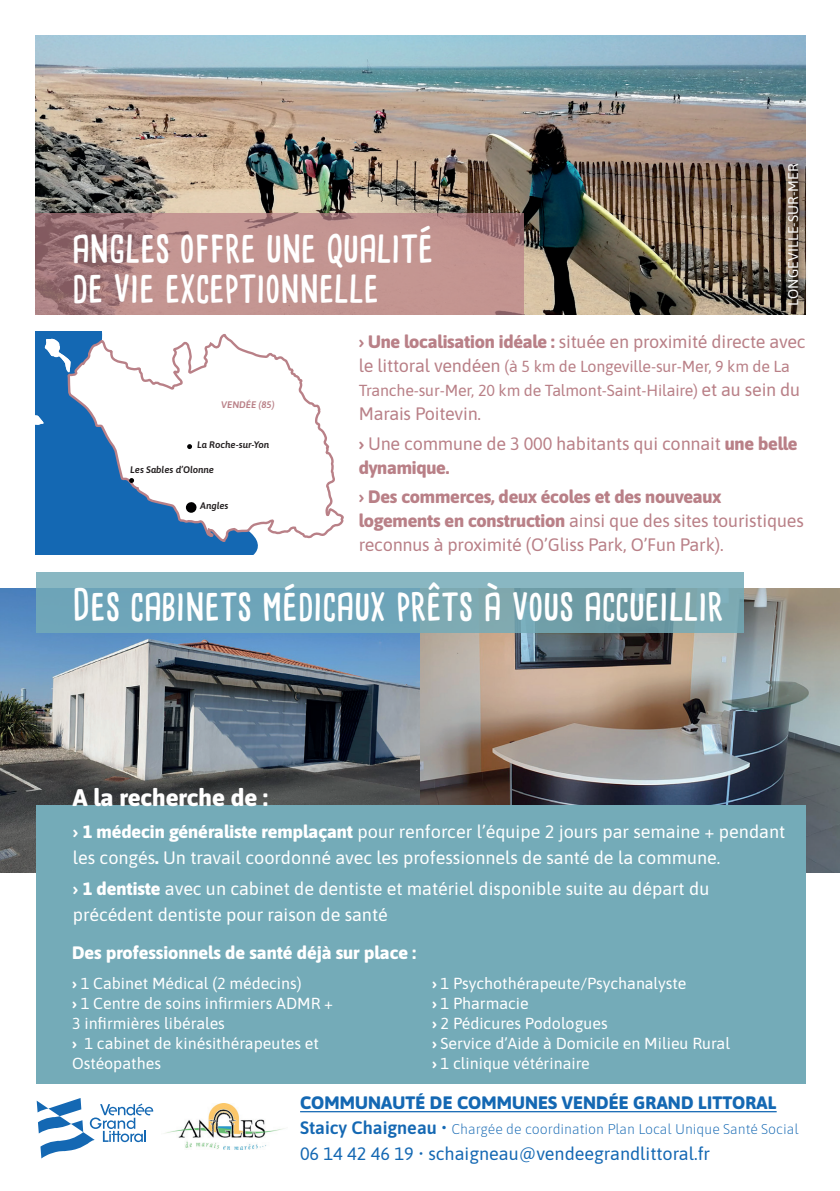
<style>
.page{position:relative;width:840px;height:1191px;background:#fff}
.page>*{position:absolute;margin:0;border:0;box-sizing:border-box;transform-origin:0 0}
.t1{font:700 42px/40px "Cardenio Modern";color:#fff}
.t2{font:800 24px "Asap";color:#fff}
.t3{font:18px/26px "Asap";color:#fff}
.t4{font:18px/29.6px "Asap";letter-spacing:-.01em;color:#b98087}
.t5{font:800 18px/29.6px "Asap";letter-spacing:-.01em;color:#b98087}
.t6{font:18px "Asap";color:#1468b3}
.t7{font:800 18px "Asap";letter-spacing:.01em;color:#1468b3}
.t8{font:800 18px "Asap";color:#fff}
.t9{font:16px/20px "Asap";color:#fff}
.t10{font:16px/24px "Asap";letter-spacing:-.01em;color:#b98087}
.t11{font:200 14px "Asap";color:#1468b3}
.t12{font:14px "Asap";letter-spacing:.01em;color:#fff}
.t13{font:italic 600 9.6px "Asap";color:#231f20}
.t14{font:italic 600 9.6px "Asap";color:#b98087}
.s1{font-weight:800}
.s2{font-size:18px}
.s3{font-weight:600;font-size:18px}
</style>
<div class="page">
<img style="left:0;top:588px;width:839px;height:284px">
<div style="left:36px;top:805px;width:769px;height:279px;background:#74abb8"></div>
<img style="left:36px;top:36px;width:769px;height:279px">
<hr style="left:300px;top:1111px;width:476px;height:1px;background:#1468b3">
<div style="left:786px;top:162px;width:21px;height:153px;background:#231f20;opacity:.75"></div>
<svg style="left:37px;top:1098px;width:116px;height:60px"></svg>
<img style="left:165px;top:1103px;width:120px;height:46px">
<svg style="left:36px;top:213px;width:487px;height:102px;background:#b88b89"></svg>
<svg style="left:36px;top:572px;width:707px;height:61px;background:#77a8b6"></svg>
<div style="left:36px;top:331px;width:222px;height:224px;background:#1468b3"></div>
<svg style="left:66px;top:331px;width:278px;height:211px"></svg>
<svg style="left:45px;top:338px;width:26px;height:35px"></svg>
<svg style="left:36px;top:411px;width:8px;height:14px"></svg>
<svg style="left:187px;top:444px;width:5px;height:5px"></svg>
<svg style="left:129px;top:478px;width:5px;height:5px"></svg>
<svg style="left:186px;top:501px;width:11px;height:12px"></svg>
<h1 class="t1" style="left:72px;top:226px;width:362px">angles offre une qualité de vie exceptionnelle</h1>
<p class="t12" style="left:783px;top:306px;width:144px;rotate:-90deg">LONGEVILLE-SUR-MER</p>
<p class="t14" style="left:221px;top:397px;width:55px">VENDÉE (85)</p>
<p class="t13" style="left:197px;top:438px;width:73px">La Roche-sur-Yon</p>
<p class="t13" style="left:130px;top:463px;width:85px">Les Sables d’Olonne</p>
<p class="t13" style="left:200px;top:499px;width:30px">Angles</p>
<p class="t4" style="left:358px;top:326px;width:448px"><span class="s1">› Une localisation idéale :</span> située en proximité directe avec</p>
<p class="t10" style="left:358px;top:353px;width:443px"><span class="s2">le littoral vendéen</span> (à 5 km de Longeville-sur-Mer, 9 km de La<br>Tranche-sur-Mer, 20 km de Talmont-Saint-Hilaire) <span class="s2">et au sein du</span></p>
<p class="t4" style="left:358px;top:398px;width:440px">Marais Poitevin.<br><span class="s1">›</span> Une commune de 3 000 habitants qui connait <span class="s1">une belle</span></p>
<p class="t5" style="left:358px;top:451px;width:364px">dynamique.<br>› Des commerces, deux écoles et des nouveaux</p>
<p class="t4" style="left:358px;top:508px;width:446px;line-height:24px"><span class="s1">logements en construction</span> ainsi que des sites touristiques reconnus à proximité (O’Gliss Park, O’Fun Park).</p>
<h1 class="t1" style="left:72px;top:584px;width:652px">Des cabinets médicaux prêts à vous accueillir</h1>
<h2 class="t2" style="left:73px;top:780px;width:196px">A la recherche de :</h2>
<p class="t3" style="left:73px;top:817px;width:713px"><span class="s1">› 1 médecin généraliste remplaçant</span> pour renforcer l’équipe 2 jours par semaine + pendant les congés<span class="s1">.</span> Un travail coordonné avec les professionnels de santé de la commune.</p>
<p class="t3" style="left:73px;top:875px;width:637px"><span class="s1">› 1 dentiste</span> avec un cabinet de dentiste et matériel disponible suite au départ du précédent dentiste pour raison de santé</p>
<p class="t8" style="left:72px;top:939px;width:345px">Des professionnels de santé déjà sur place :</p>
<p class="t9" style="left:72px;top:972px;width:262px"><span class="s1">›</span> 1 Cabinet Médical (2 médecins)<br><span class="s1">›</span> 1 Centre de soins infirmiers ADMR +<br>3 infirmières libérales<br><span class="s1">›</span> 1 cabinet de kinésithérapeutes et<br>Ostéopathes</p>
<p class="t9" style="left:432px;top:972px;width:299px"><span class="s1">›</span> 1 Psychothérapeute/Psychanalyste<br><span class="s1">›</span> 1 Pharmacie<br><span class="s1">›</span> 2 Pédicures Podologues<br><span class="s1">›</span> Service d’Aide à Domicile en Milieu Rural <span class="s1">›</span> 1 clinique vétérinaire</p>
<p class="t7" style="left:300px;top:1089px;width:477px">COMMUNAUTÉ DE COMMUNES VENDÉE GRAND LITTORAL</p>
<p class="t11" style="left:300px;top:1119px;width:499px"><span class="s3">Staicy Chaigneau •</span> Chargée de coordination Plan Local Unique Santé Social</p>
<p class="t6" style="left:300px;top:1141px;width:411px">06 14 42 46 19 • schaigneau@vendeegrandlittoral.fr</p>
</div>
